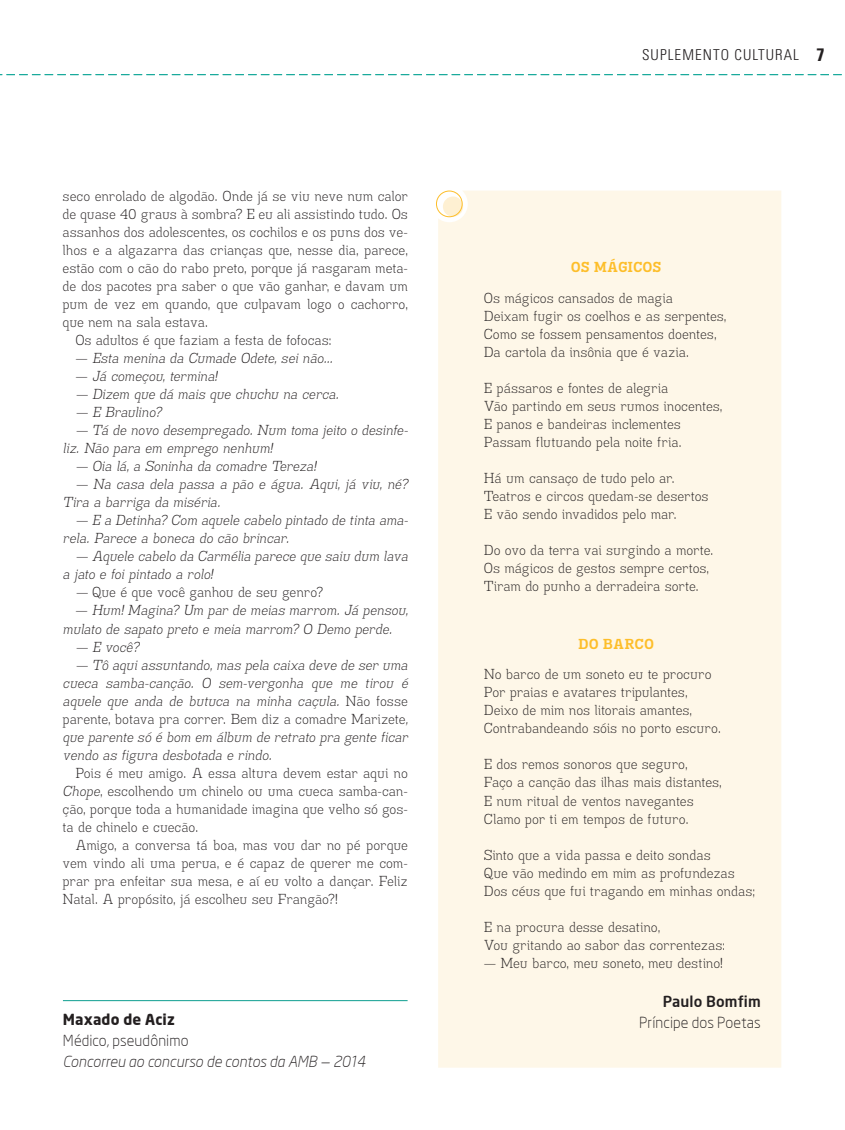
<style>
.page{position:relative;width:845px;height:1130px;background:#fff}
.page>*{position:absolute;margin:0;border:0;box-sizing:border-box;transform-origin:0 0}
.t1{font:italic 300 15px "Neo Sans";color:#231f20}
.t2{font:300 15px "Neo Sans";letter-spacing:.005em;color:#231f20}
.t3{font:300 condensed 15px "Univers";letter-spacing:.07em;color:#231f20}
.t4{font:700 15px "Neo Sans";letter-spacing:.005em;color:#231f20}
.t5{font:500 15px "Neo Sans";letter-spacing:.01em;color:#231f20}
.t6{font:14.25px/18px "Madawaska Lt";letter-spacing:.04em;color:#231f20}
.t7{font:italic 14.25px/18px "Madawaska Lt";letter-spacing:.035em;color:#231f20}
.t8{font:700 14.25px "Madawaska Rg";letter-spacing:.05em;color:#fdbe2a}
.s1{font-style:normal}
.s2{font-style:italic}
.s3{font-weight:700;font-size:18px}
</style>
<div class="page">
<svg style="left:0;top:74px;width:842px;height:1px"></svg>
<hr style="left:63px;top:999px;width:344px;height:1px;background:#1ca496">
<svg style="left:436px;top:197px;width:2px;height:14px"></svg>
<div style="left:438px;top:190px;width:343px;height:877px;background:#fef7e8"></div>
<p class="t6" style="left:63px;top:187px;width:346px">seco enrolado de algodão. Onde já se viu neve num calor</p>
<p class="t6" style="left:63px;top:205px;width:346px">de quase 40 graus à sombra? E eu ali assistindo tudo. Os</p>
<p class="t6" style="left:63px;top:223px;width:346px">assanhos dos adolescentes, os cochilos e os puns dos ve-</p>
<p class="t6" style="left:63px;top:241px;width:346px">lhos e a algazarra das crianças que, nesse dia, parece,</p>
<p class="t6" style="left:63px;top:259px;width:346px">estão com o cão do rabo preto, porque já rasgaram meta-</p>
<p class="t6" style="left:63px;top:277px;width:346px">de dos pacotes pra saber o que vão ganhar, e davam um</p>
<p class="t6" style="left:63px;top:295px;width:346px">pum de vez em quando, que culpavam logo o cachorro,</p>
<p class="t6" style="left:63px;top:313px;width:147px">que nem na sala estava.</p>
<p class="t6" style="left:76px;top:331px;width:257px">Os adultos é que faziam a festa de fofocas:</p>
<p class="t7" style="left:76px;top:349px;width:258px"><span class="s1">—</span> Esta menina da Cumade Odete, sei não...</p>
<p class="t7" style="left:76px;top:367px;width:143px"><span class="s1">—</span> Já começou, termina!</p>
<p class="t7" style="left:76px;top:385px;width:264px">— Dizem que dá mais que chuchu na cerca.</p>
<p class="t7" style="left:76px;top:403px;width:87px">— E Braulino?</p>
<p class="t7" style="left:63px;top:421px;width:346px;text-indent:13px">— Tá de novo desempregado. Num toma jeito o desinfe&shy;liz. Não para em emprego nenhum!</p>
<p class="t7" style="left:76px;top:457px;width:241px">— Oia lá, a Soninha da comadre Tereza!</p>
<p class="t7" style="left:63px;top:475px;width:346px;text-indent:13px">— Na casa dela passa a pão e água. Aqui, já viu, né?<br>Tira a barriga da miséria.</p>
<p class="t7" style="left:63px;top:511px;width:346px;text-indent:13px">— E a Detinha? Com aquele cabelo pintado de tinta ama&shy;rela. Parece a boneca do cão brincar.</p>
<p class="t7" style="left:63px;top:547px;width:346px;text-indent:13px">— Aquele cabelo da Carmélia parece que saiu dum lava a jato e foi pintado a rolo!</p>
<p class="t6" style="left:76px;top:583px;width:248px"><span class="s2">—</span> Que é que você ganhou de seu genro?</p>
<p class="t7" style="left:63px;top:601px;width:346px;text-indent:13px"><span class="s1">—</span> Hum! Magina? Um par de meias marrom. Já pensou, mulato de sapato preto e meia marrom? O Demo perde.</p>
<p class="t7" style="left:76px;top:637px;width:65px">— E você?</p>
<p class="t7" style="left:63px;top:655px;width:346px;text-align:justify;text-indent:13px">— Tô aqui assuntando, mas pela caixa deve de ser uma cueca samba-canção. O sem-vergonha que me tirou é aquele que anda de butuca na minha caçula. <span class="s1">Não fosse parente, botava pra correr. Bem diz a comadre Marizete</span>, que parente só é bom em álbum de retrato pra gente ficar vendo as figura desbotada e rindo.</p>
<p class="t6" style="left:63px;top:763px;width:346px;text-align:justify;text-indent:13px">Pois é meu amigo. A essa altura devem estar aqui no <span class="s2">Chope</span>, escolhendo um chinelo ou uma cueca samba-can&shy;ção, porque toda a humanidade imagina que velho só gos&shy;ta de chinelo e cuecão.</p>
<p class="t6" style="left:63px;top:835px;width:346px;text-align:justify;text-indent:13px">Amigo, a conversa tá boa, mas vou dar no pé porque vem vindo ali uma perua, e é capaz de querer me com&shy;prar pra enfeitar sua mesa, e aí eu volto a dançar. Feliz Natal. A propósito, já escolheu seu Frangão?!</p>
<p class="t4" style="left:63px;top:1009px;width:113px">Maxado de Aciz</p>
<p class="t2" style="left:63px;top:1031px;width:127px">Médico, pseudônimo</p>
<p class="t1" style="left:63px;top:1052px;width:304px">Concorreu ao concurso de contos da AMB — 2014</p>
<p class="t3" style="left:642px;top:45px;width:184px">SUPLEMENTO CULTURAL <span class="s3">7</span></p>
<p class="t8" style="left:571px;top:258px;width:92px">OS MÁGICOS</p>
<p class="t6" style="left:484px;top:289px;width:243px">Os mágicos cansados de magia<br>Deixam fugir os coelhos e as serpentes, Como se fossem pensamentos doentes, Da cartola da insônia que é vazia.</p>
<p class="t6" style="left:484px;top:379px;width:239px">E pássaros e fontes de alegria<br>Vão partindo em seus rumos inocentes, E panos e bandeiras inclementes Passam flutuando pela noite fria.</p>
<p class="t6" style="left:484px;top:469px;width:225px">Há um cansaço de tudo pelo ar.<br>Teatros e circos quedam-se desertos<br>E vão sendo invadidos pelo mar.</p>
<p class="t6" style="left:484px;top:541px;width:231px">Do ovo da terra vai surgindo a morte.<br>Os mágicos de gestos sempre certos,<br>Tiram do punho a derradeira sorte.</p>
<p class="t8" style="left:578px;top:634px;width:77px">DO BARCO</p>
<p class="t6" style="left:484px;top:665px;width:238px">No barco de um soneto eu te procuro Por praias e avatares tripulantes, Deixo de mim nos litorais amantes, Contrabandeando sóis no porto escuro.</p>
<p class="t6" style="left:484px;top:755px;width:239px">E dos remos sonoros que seguro,<br>Faço a canção das ilhas mais distantes, E num ritual de ventos navegantes Clamo por ti em tempos de futuro.</p>
<p class="t6" style="left:484px;top:845px;width:272px">Sinto que a vida passa e deito sondas<br>Que vão medindo em mim as profundezas<br>Dos céus que fui tragando em minhas ondas;</p>
<p class="t6" style="left:484px;top:917px;width:242px">E na procura desse desatino,<br>Vou gritando ao sabor das correntezas:</p>
<p class="t6" style="left:484px;top:953px;width:240px">— Meu barco, meu soneto, meu destino!</p>
<p class="t5" style="left:662px;top:991px;width:99px">Paulo Bomfim</p>
<p class="t2" style="left:639px;top:1013px;width:123px">Príncipe dos Poetas</p>
</div>
